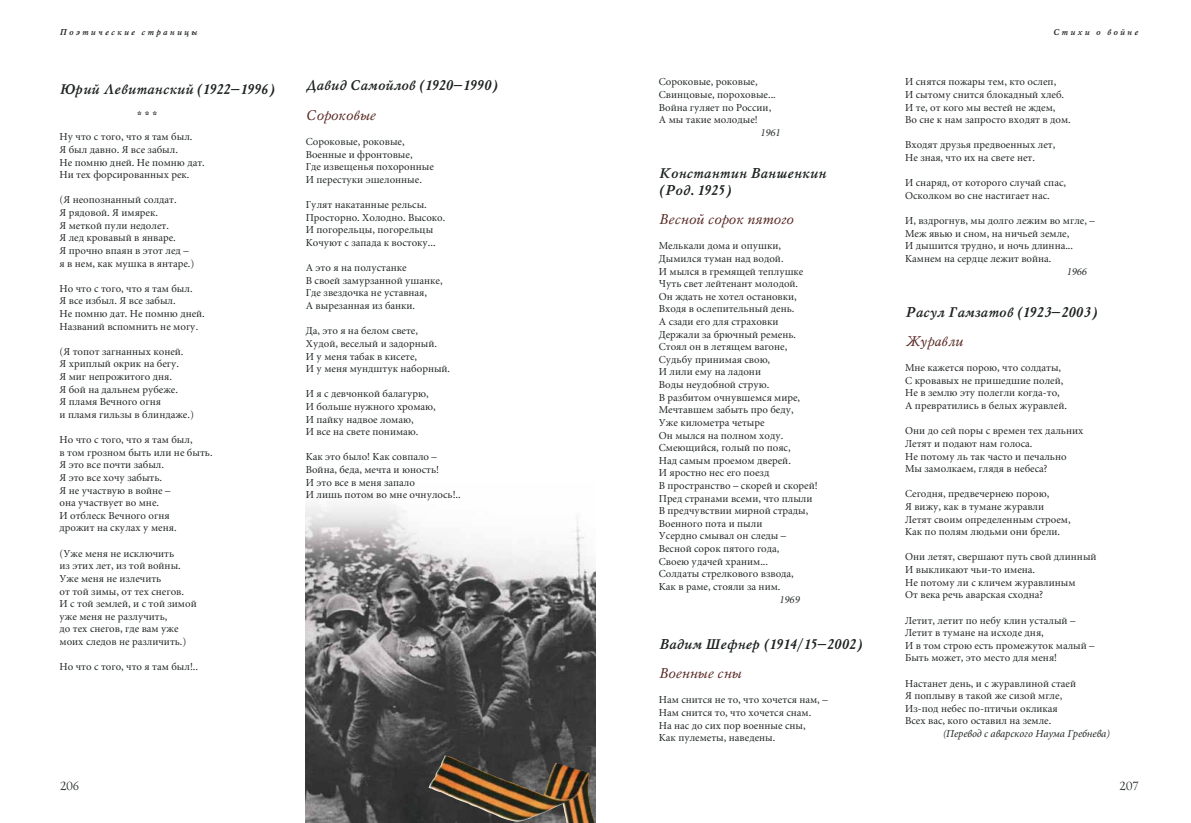
<style>
.page{position:relative;width:1191px;height:823px;background:#fff}
.page>*{position:absolute;margin:0;border:0;box-sizing:border-box;transform-origin:0 0}
.t1{font:italic 700 14px/16.8px "Mysl C";color:#1d2321}
.t2{font:italic 14px "Mysl C";color:#552520}
.t3{font:12px "Lazurski C";color:#1d2321}
.t4{font:10.5px/12.6px "Miniature C";color:#1d2321}
.t5{font:italic 10.5px "Miniature C";color:#1d2321}
.t6{font:700 10.5px "Mysl C";color:#1d2321}
.t7{font:italic 700 8.5px "Mysl C";letter-spacing:.25em;color:#1d2321}
</style>
<div class="page">
<img style="left:306px;top:505px;width:289px;height:317px">
<img style="left:363px;top:755px;width:232px;height:67px">
<p class="t7" style="left:60px;top:27px;width:139px">Поэтические страницы</p>
<p class="t7" style="left:1053px;top:27px;width:87px">Стихи о войне</p>
<h1 class="t1" style="left:60px;top:81px;width:216px">Юрий Левитанский (1922–1996)</h1>
<p class="t6" style="left:136px;top:110px;width:22px">* * *</p>
<p class="t4" style="left:60px;top:131px;width:147px">Ну что с того, что я там был.<br>Я был давно. Я все забыл.<br>Не помню дней. Не помню дат.<br>Ни тех форсированных рек.</p>
<p class="t4" style="left:60px;top:194px;width:136px">(Я неопознанный солдат.<br>Я рядовой. Я имярек.<br>Я меткой пули недолет.<br>Я лед кровавый в январе.<br>Я прочно впаян в этот лед – я в нем, как мушка в янтаре.)</p>
<p class="t4" style="left:60px;top:282px;width:147px">Но что с того, что я там был.<br>Я все избыл. Я все забыл.<br>Не помню дат. Не помню дней.<br>Названий вспомнить не могу.</p>
<p class="t4" style="left:60px;top:345px;width:136px">(Я топот загнанных коней.<br>Я хриплый окрик на бегу.<br>Я миг непрожитого дня.<br>Я бой на дальнем рубеже.<br>Я пламя Вечного огня<br>и пламя гильзы в блиндаже.)</p>
<p class="t4" style="left:60px;top:433px;width:154px">Но что с того, что я там был,<br>в том грозном быть или не быть.<br>Я это все почти забыл.<br>Я это все хочу забыть.<br>Я не участвую в войне –<br>она участвует во мне.<br>И отблеск Вечного огня<br>дрожит на скулах у меня.</p>
<p class="t4" style="left:60px;top:547px;width:139px">(Уже меня не исключить<br>из этих лет, из той войны.<br>Уже меня не излечить<br>от той зимы, от тех снегов.<br>И с той землей, и с той зимой уже меня не разлучить,<br>до тех снегов, где вам уже моих следов не различить.)</p>
<p class="t4" style="left:60px;top:660px;width:140px">Но что с того, что я там был!..</p>
<h1 class="t1" style="left:306px;top:78px;width:193px">Давид Самойлов (1920–1990)</h1>
<h1 class="t2" style="left:306px;top:108px;width:71px">Сороковые</h1>
<p class="t4" style="left:306px;top:136px;width:130px">Сороковые, роковые,<br>Военные и фронтовые,<br>Где извещенья похоронные<br>И перестуки эшелонные.</p>
<p class="t4" style="left:306px;top:199px;width:141px">Гулят накатанные рельсы.<br>Просторно. Холодно. Высоко.<br>И погорельцы, погорельцы<br>Кочуют с запада к востоку...</p>
<p class="t4" style="left:306px;top:262px;width:138px">А это я на полустанке<br>В своей замурзанной ушанке,<br>Где звездочка не уставная,<br>А вырезанная из банки.</p>
<p class="t4" style="left:306px;top:325px;width:146px">Да, это я на белом свете,<br>Худой, веселый и задорный.<br>И у меня табак в кисете,<br>И у меня мундштук наборный.</p>
<p class="t4" style="left:306px;top:388px;width:131px">И я с девчонкой балагурю,<br>И больше нужного хромаю,<br>И пайку надвое ломаю,<br>И все на свете понимаю.</p>
<p class="t4" style="left:306px;top:451px;width:156px">Как это было! Как совпало –<br>Война, беда, мечта и юность!<br>И это все в меня запало<br>И лишь потом во мне очнулось!..</p>
<p class="t4" style="left:659px;top:76px;width:118px">Сороковые, роковые,<br>Свинцовые, пороховые...<br>Война гуляет по России,<br>А мы такие молодые!</p>
<p class="t5" style="left:760px;top:127px;width:22px">1961</p>
<h1 class="t1" style="left:659px;top:165px;width:169px">Константин Ваншенкин (Род. 1925)</h1>
<h1 class="t2" style="left:659px;top:212px;width:136px">Весной сорок пятого</h1>
<p class="t4" style="left:659px;top:240px;width:160px">Мелькали дома и опушки,<br>Дымился туман над водой.<br>И мылся в гремящей теплушке<br>Чуть свет лейтенант молодой.<br>Он ждать не хотел остановки,<br>Входя в ослепительный день.<br>А сзади его для страховки<br>Держали за брючный ремень.<br>Стоял он в летящем вагоне,<br>Судьбу принимая свою,<br>И лили ему на ладони<br>Воды неудобной струю.<br>В разбитом очнувшемся мире,<br>Мечтавшем забыть про беду,<br>Уже километра четыре<br>Он мылся на полном ходу.<br>Смеющийся, голый по пояс,<br>Над самым проемом дверей.<br>И яростно нес его поезд<br>В пространство – скорей и скорей!<br>Пред странами всеми, что плыли<br>В предчувствии мирной страды,<br>Военного пота и пыли<br>Усердно смывал он следы –<br>Весной сорок пятого года,<br>Своею удачей храним...<br>Солдаты стрелкового взвода,<br>Как в раме, стояли за ним.</p>
<p class="t5" style="left:779px;top:593px;width:22px">1969</p>
<h1 class="t1" style="left:659px;top:635px;width:204px">Вадим Шефнер (1914/15–2002)</h1>
<h1 class="t2" style="left:659px;top:665px;width:84px">Военные сны</h1>
<p class="t4" style="left:659px;top:693px;width:170px">Нам снится не то, что хочется нам, –<br>Нам снится то, что хочется снам.<br>На нас до сих пор военные сны,<br>Как пулеметы, наведены.</p>
<p class="t4" style="left:905px;top:76px;width:167px">И снятся пожары тем, кто ослеп,<br>И сытому снится блокадный хлеб.<br>И те, от кого мы вестей не ждем,<br>Во сне к нам запросто входят в дом.</p>
<p class="t4" style="left:905px;top:139px;width:152px">Входят друзья предвоенных лет,<br>Не зная, что их на свете нет.</p>
<p class="t4" style="left:905px;top:177px;width:162px">И снаряд, от которого случай спас,<br>Осколком во сне настигает нас.</p>
<p class="t4" style="left:905px;top:215px;width:191px">И, вздрогнув, мы долго лежим во мгле, – Меж явью и сном, на ничьей земле,<br>И дышится трудно, и ночь длинна...<br>Камнем на сердце лежит война.</p>
<p class="t5" style="left:1066px;top:266px;width:22px">1966</p>
<h1 class="t1" style="left:905px;top:304px;width:193px">Расул Гамзатов (1923–2003)</h1>
<h1 class="t2" style="left:905px;top:333px;width:59px">Журавли</h1>
<p class="t4" style="left:905px;top:362px;width:163px">Мне кажется порою, что солдаты,<br>С кровавых не пришедшие полей,<br>Не в землю эту полегли когда-то,<br>А превратились в белых журавлей.</p>
<p class="t4" style="left:905px;top:425px;width:180px">Они до сей поры с времен тех дальних<br>Летят и подают нам голоса.<br>Не потому ль так часто и печально<br>Мы замолкаем, глядя в небеса?</p>
<p class="t4" style="left:905px;top:488px;width:167px">Сегодня, предвечернею порою,<br>Я вижу, как в тумане журавли<br>Летят своим определенным строем,<br>Как по полям людьми они брели.</p>
<p class="t4" style="left:905px;top:551px;width:193px">Они летят, свершают путь свой длинный<br>И выкликают чьи-то имена.<br>Не потому ли с кличем журавлиным<br>От века речь аварская сходна?</p>
<p class="t4" style="left:905px;top:614px;width:191px">Летит, летит по небу клин усталый –<br>Летит в тумане на исходе дня,<br>И в том строю есть промежуток малый –<br>Быть может, это место для меня!</p>
<p class="t4" style="left:905px;top:677px;width:172px">Настанет день, и с журавлиной стаей<br>Я поплыву в такой же сизой мгле,<br>Из-под небес по-птичьи окликая<br>Всех вас, кого оставил на земле.</p>
<p class="t5" style="left:942px;top:728px;width:169px">(Перевод с аварского Наума Гребнева)</p>
<p class="t3" style="left:60px;top:777px;width:21px">206</p>
<p class="t3" style="left:1119px;top:777px;width:21px">207</p>
</div>
